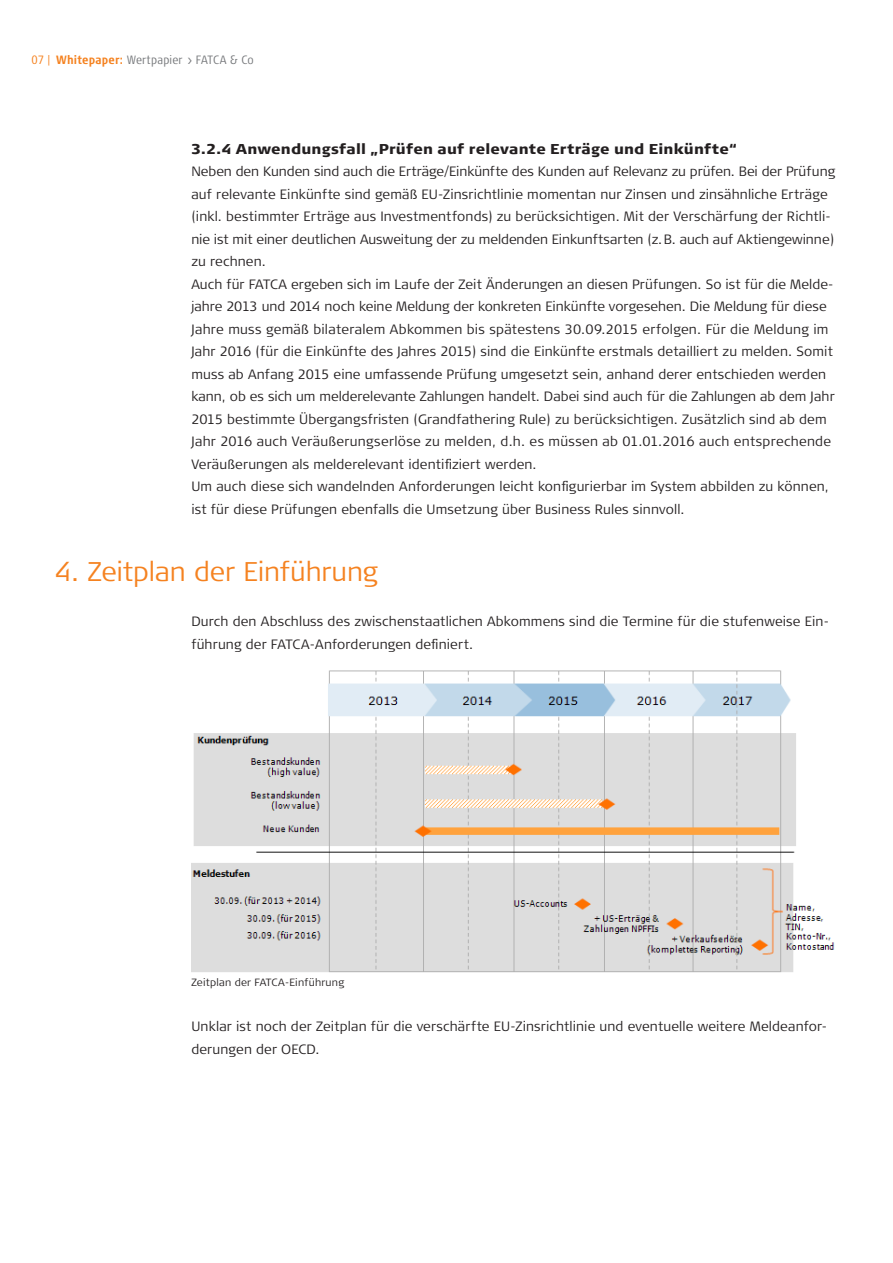
<style>
.page{position:relative;width:893px;height:1263px;background:#fff}
.page>*{position:absolute;margin:0;border:0;box-sizing:border-box;transform-origin:0 0}
.t1{font:300 27px "Signa Column";letter-spacing:-.005em;color:#f58220}
.t2{font:900 14.25px "Signa Column";letter-spacing:.01em;color:#231f20}
.t3{font:300 13.5px/22.5px "Signa Column";letter-spacing:.01em;color:#231f20}
.t4{font:300 12px "Signa Cond Column";letter-spacing:.015em;color:#76787b}
.t5{font:300 10.5px "Signa Column";letter-spacing:.02em;color:#231f20}
.s1{color:#f58220}
.s2{font-weight:700;color:#f58220}
</style>
<div class="page">
<img style="left:191px;top:670px;width:644px;height:303px">
<p class="t4" style="left:32px;top:53px;width:224px"><span class="s1">07 |</span> <span class="s2">Whitepaper:</span> Wertpapier &gt; FATCA &amp; Co</p>
<p class="t2" style="left:191px;top:140px;width:547px">3.2.4 Anwendungsfall „Prüfen auf relevante Erträge und Einkünfte“</p>
<p class="t3" style="left:191px;top:160px;width:645px">Neben den Kunden sind auch die Erträge/Einkünfte des Kunden auf Relevanz zu prüfen. Bei der Prüfung auf relevante Einkünfte sind gemäß EU-Zinsrichtlinie momentan nur Zinsen und zinsähnliche Erträge (inkl. bestimmter Erträge aus Investmentfonds) zu berücksichtigen. Mit der Verschärfung der Richtli&shy;nie ist mit einer deutlichen Ausweitung der zu meldenden Einkunftsarten (z.B. auch auf Aktiengewinne) zu rechnen.<br>Auch für FATCA ergeben sich im Laufe der Zeit Änderungen an diesen Prüfungen. So ist für die Melde&shy;jahre 2013 und 2014 noch keine Meldung der konkreten Einkünfte vorgesehen. Die Meldung für diese Jahre muss gemäß bilateralem Abkommen bis spätestens 30.09.2015 erfolgen. Für die Meldung im Jahr 2016 (für die Einkünfte des Jahres 2015) sind die Einkünfte erstmals detailliert zu melden. Somit muss ab Anfang 2015 eine umfassende Prüfung umgesetzt sein, anhand derer entschieden werden kann, ob es sich um melderelevante Zahlungen handelt. Dabei sind auch für die Zahlungen ab dem Jahr 2015 bestimmte Übergangsfristen (Grandfathering Rule) zu berücksichtigen. Zusätzlich sind ab dem Jahr 2016 auch Veräußerungserlöse zu melden, d.h. es müssen ab 01.01.2016 auch entsprechende Veräußerungen als melderelevant identifiziert werden.<br>Um auch diese sich wandelnden Anforderungen leicht konfigurierbar im System abbilden zu können, ist für diese Prüfungen ebenfalls die Umsetzung über Business Rules sinnvoll.</p>
<h1 class="t1" style="left:55px;top:557px;width:324px">4. Zeitplan der Einführung</h1>
<p class="t3" style="left:191px;top:610px;width:639px">Durch den Abschluss des zwischenstaatlichen Abkommens sind die Termine für die stufenweise Ein&shy;führung der FATCA-Anforderungen definiert.</p>
<p class="t5" style="left:191px;top:977px;width:154px">Zeitplan der FATCA-Einführung</p>
<p class="t3" style="left:191px;top:1015px;width:637px">Unklar ist noch der Zeitplan für die verschärfte EU-Zinsrichtlinie und eventuelle weitere Meldeanfor&shy;derungen der OECD.</p>
</div>
